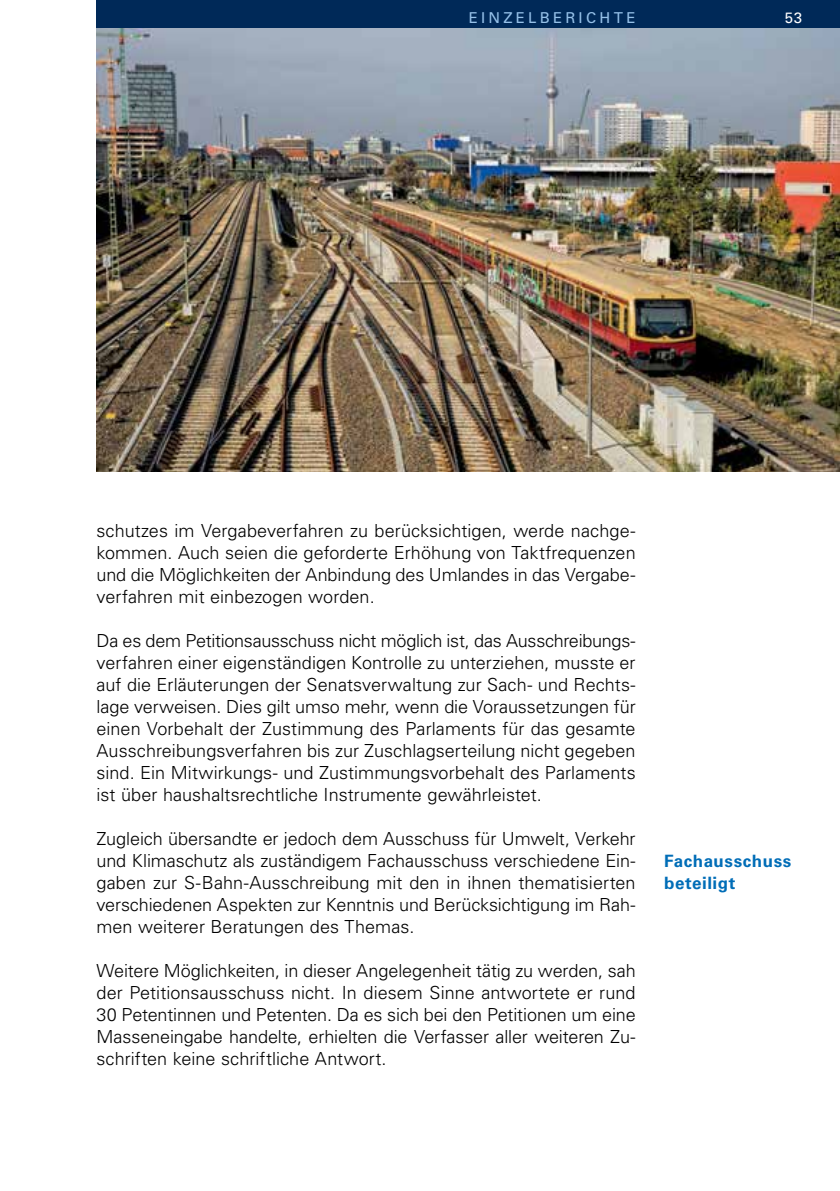
<style>
.page{position:relative;width:840px;height:1191px;background:#fff}
.page>*{position:absolute;margin:0;border:0;box-sizing:border-box;transform-origin:0 0}
.t1{font:300 18px/22px "Univers";color:#000;text-align:justify}
.t2{font:700 17px/22px "Univers";letter-spacing:.03em;color:#006db7}
.t3{font:15px "Univers";letter-spacing:.22em;color:#95c0e8}
.t4{font:15px "Univers";color:#fff}
</style>
<div class="page">
<div style="left:96px;top:0;width:743px;height:28px;background:#002958"></div>
<img style="left:96px;top:28px;width:743px;height:443px">
<p class="t3" style="left:468px;top:8px;width:168px">EINZELBERICHTE</p>
<p class="t4" style="left:784px;top:8px;width:19px">53</p>
<p class="t1" style="left:96px;top:520px;width:540px">schutzes im Vergabeverfahren zu berücksichtigen, werde nachge&shy;kommen. Auch seien die geforderte Erhöhung von Taktfrequenzen und die Möglichkeiten der Anbindung des Umlandes in das Vergabe&shy;verfahren mit einbezogen worden.</p>
<p class="t1" style="left:96px;top:630px;width:540px">Da es dem Petitionsausschuss nicht möglich ist, das Ausschreibungs&shy;verfahren einer eigenständigen Kontrolle zu unterziehen, musste er auf die Erläuterungen der Senatsverwaltung zur Sach- und Rechts&shy;lage verweisen. Dies gilt umso mehr, wenn die Voraussetzungen für einen Vorbehalt der Zustimmung des Parlaments für das gesamte Ausschreibungsverfahren bis zur Zuschlagserteilung nicht gegeben sind. Ein Mitwirkungs- und Zustimmungsvorbehalt des Parlaments ist über haushaltsrechtliche Instrumente gewährleistet.</p>
<p class="t1" style="left:96px;top:828px;width:540px">Zugleich übersandte er jedoch dem Ausschuss für Umwelt, Verkehr und Klimaschutz als zuständigem Fachausschuss verschiedene Ein&shy;gaben zur S-Bahn-Ausschreibung mit den in ihnen thematisierten verschiedenen Aspekten zur Kenntnis und Berücksichtigung im Rah&shy;men weiterer Beratungen des Themas.</p>
<p class="t1" style="left:96px;top:960px;width:540px">Weitere Möglichkeiten, in dieser Angelegenheit tätig zu werden, sah der Petitionsausschuss nicht. In diesem Sinne antwortete er rund 30 Petentinnen und Petenten. Da es sich bei den Petitionen um eine Masseneingabe handelte, erhielten die Verfasser aller weiteren Zu&shy;schriften keine schriftliche Antwort.</p>
<p class="t2" style="left:663px;top:850px;width:129px">Fachausschuss beteiligt</p>
</div>
